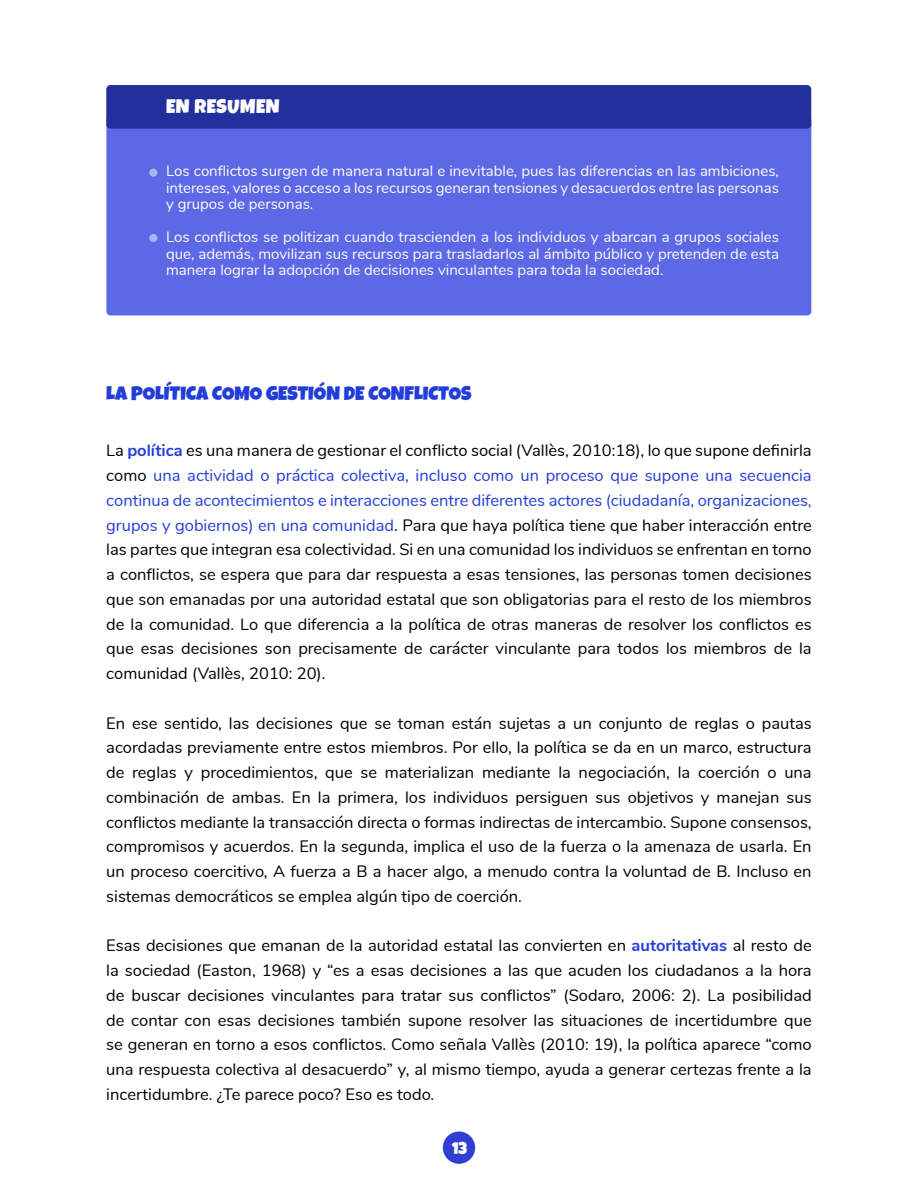
<style>
.page{position:relative;width:918px;height:1188px;background:#fff}
.page>*{position:absolute;margin:0;border:0;box-sizing:border-box;transform-origin:0 0}
.t1{font:19.5px "Luckiest Guy";color:#233dd8}
.t2{font:19.5px "Luckiest Guy";letter-spacing:.025em;color:#fff}
.t3{font:16.5px/24.8px "Nunito";color:#000;text-align:justify}
.t4{font:16.5px "Luckiest Guy";color:#fff}
.t5{font:15px/16.5px "Nunito";color:#fff;text-align:justify}
.s1{font-weight:700;color:#233dd8}
.s2{color:#233dd8}
</style>
<div class="page">
<div style="left:443px;top:1131px;width:32px;height:33px;background:#303fd2;border-radius:50%"></div>
<div style="left:106px;top:116px;width:705px;height:199px;background:#5c68e5;border-radius:4px"></div>
<div style="left:106px;top:85px;width:705px;height:44px;background:#242f9e;border-radius:4px"></div>
<div style="left:149px;top:169px;width:8px;height:8px;background:#adb4f2;border-radius:50%"></div>
<div style="left:149px;top:234px;width:8px;height:8px;background:#adb4f2;border-radius:50%"></div>
<p class="t2" style="left:166px;top:93px;width:115px">EN RESUMEN</p>
<p class="t5" style="left:166px;top:162px;width:614px">Los conflictos surgen de manera natural e inevitable, pues las diferencias en las ambiciones, intereses, valores o acceso a los recursos generan tensiones y desacuerdos entre las personas y grupos de personas.</p>
<p class="t5" style="left:166px;top:228px;width:614px">Los conflictos se politizan cuando trascienden a los individuos y abarcan a grupos sociales que, además, movilizan sus recursos para trasladarlos al ámbito público y pretenden de esta manera lograr la adopción de decisiones vinculantes para toda la sociedad.</p>
<p class="t1" style="left:106px;top:381px;width:367px">LA POLÍTICA COMO GESTIÓN DE CONFLICTOS</p>
<p class="t3" style="left:106px;top:437px;width:707px">La <span class="s1">política</span> es una manera de gestionar el conflicto social (Vallès, 2010:18), lo que supone definirla como <span class="s2">una actividad o práctica colectiva, incluso como un proceso que supone una secuencia continua de acontecimientos e interacciones entre diferentes actores (ciudadanía, organizaciones, grupos y gobiernos) en una comunidad</span>. Para que haya política tiene que haber interacción entre las partes que integran esa colectividad. Si en una comunidad los individuos se enfrentan en torno a conflictos, se espera que para dar respuesta a esas tensiones, las personas tomen decisiones que son emanadas por una autoridad estatal que son obligatorias para el resto de los miembros de la comunidad. Lo que diferencia a la política de otras maneras de resolver los conflictos es que esas decisiones son precisamente de carácter vinculante para todos los miembros de la comunidad (Vallès, 2010: 20).</p>
<p class="t3" style="left:106px;top:710px;width:707px">En ese sentido, las decisiones que se toman están sujetas a un conjunto de reglas o pautas acordadas previamente entre estos miembros. Por ello, la política se da en un marco, estructura de reglas y procedimientos, que se materializan mediante la negociación, la coerción o una combinación de ambas. En la primera, los individuos persiguen sus objetivos y manejan sus conflictos mediante la transacción directa o formas indirectas de intercambio. Supone consensos, compromisos y acuerdos. En la segunda, implica el uso de la fuerza o la amenaza de usarla. En un proceso coercitivo, A fuerza a B a hacer algo, a menudo contra la voluntad de B. Incluso en sistemas democráticos se emplea algún tipo de coerción.</p>
<p class="t3" style="left:106px;top:932px;width:707px">Esas decisiones que emanan de la autoridad estatal las convierten en <span class="s1">autoritativas</span> al resto de la sociedad (Easton, 1968) y “es a esas decisiones a las que acuden los ciudadanos a la hora de buscar decisiones vinculantes para tratar sus conflictos” (Sodaro, 2006: 2). La posibilidad de contar con esas decisiones también supone resolver las situaciones de incertidumbre que se generan en torno a esos conflictos. Como señala Vallès (2010: 19), la política aparece “como una respuesta colectiva al desacuerdo” y, al mismo tiempo, ayuda a generar certezas frente a la incertidumbre. ¿Te parece poco? Eso es todo.</p>
<p class="t4" style="left:452px;top:1138px;width:17px">13</p>
</div>
